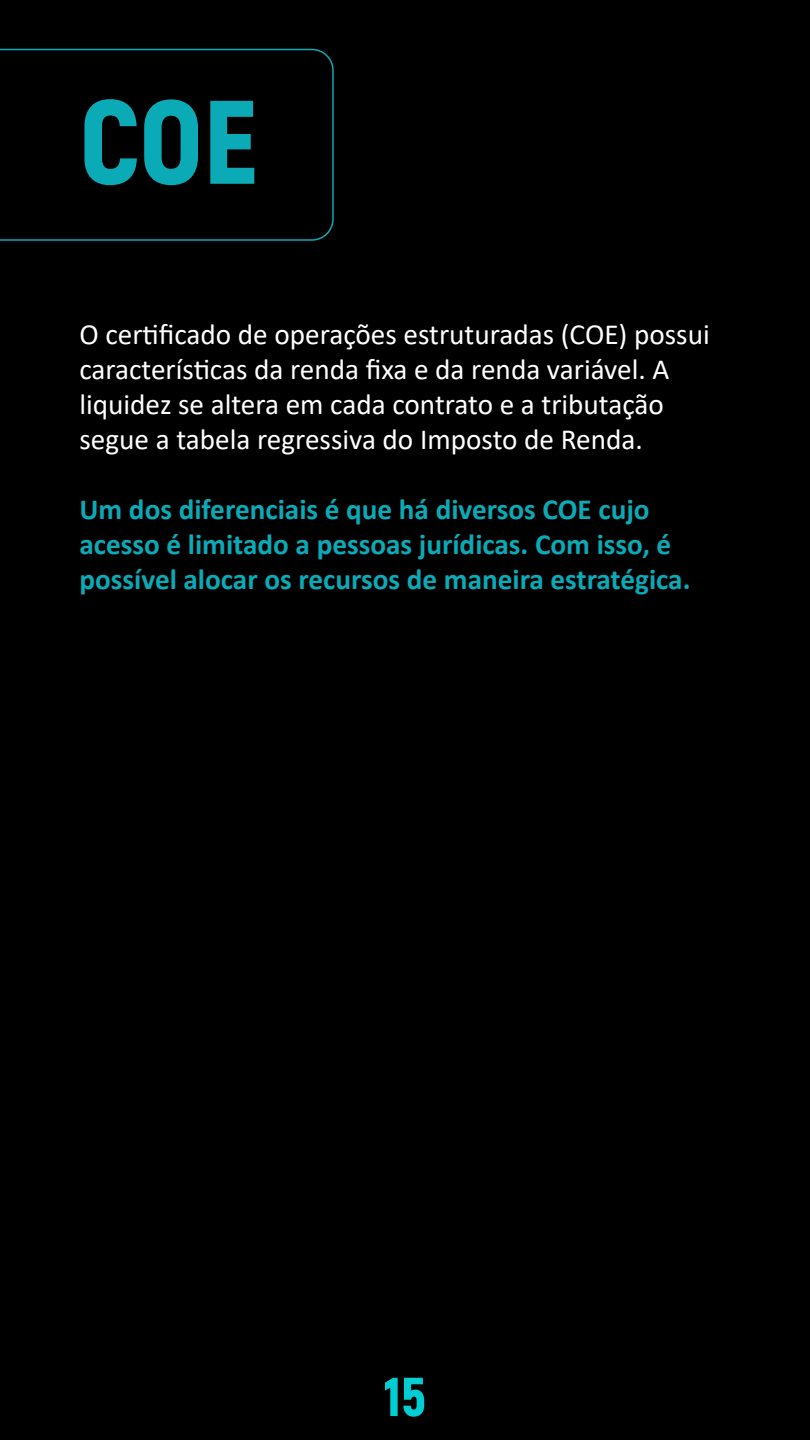
<style>
.page{position:relative;width:810px;height:1440px;background:#000}
.page>*{position:absolute;margin:0;border:0;box-sizing:border-box;transform-origin:0 0}
.t1{font:900 118.5px "Akrobat";color:#0baab7}
.t2{font:900 54.75px "Akrobat";color:#00ced3}
.t3{font:29.25px/35.1px "Calibri";color:#fff}
.t4{font:700 29.25px/35.1px "Calibri";color:#0baab7}
</style>
<div class="page">
<svg style="left:0;top:49px;width:334px;height:192px"></svg>
<h1 class="t1" style="left:80px;top:65px;width:180px">COE</h1>
<p class="t3" style="left:80px;top:316px;width:632px">O certificado de operações estruturadas (COE) possui características da renda fixa e da renda variável. A liquidez se altera em cada contrato e a tributação segue a tabela regressiva do Imposto de Renda.</p>
<p class="t4" style="left:80px;top:492px;width:613px">Um dos diferenciais é que há diversos COE cujo acesso é limitado a pessoas jurídicas. Com isso, é possível alocar os recursos de maneira estratégica.</p>
<h2 class="t2" style="left:384px;top:1361px;width:44px">15</h2>
</div>
